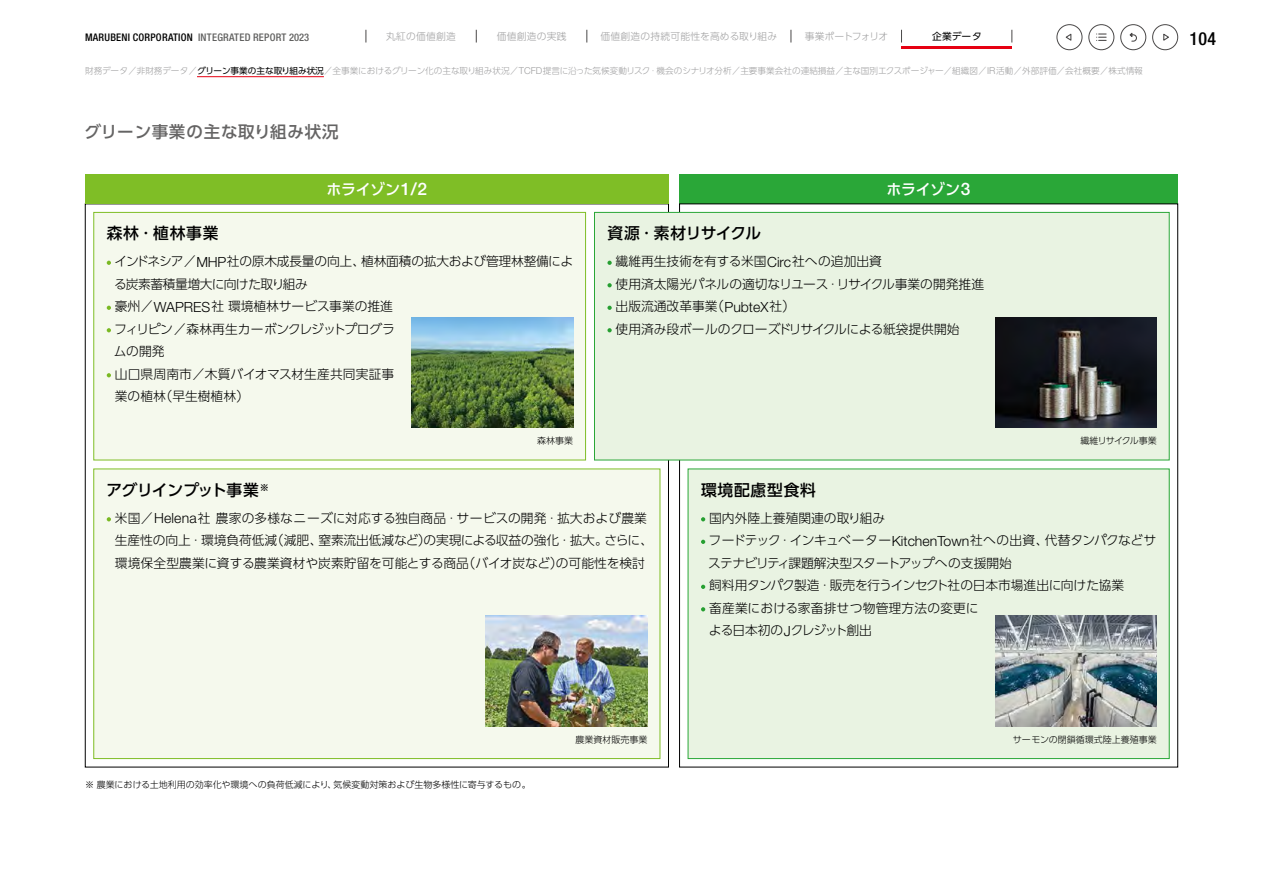
<style>
.page{position:relative;width:1263px;height:893px;background:#fff}
.page>*{position:absolute;margin:0;border:0;box-sizing:border-box;transform-origin:0 0}
.t1{font:500 condensed 18px "Helvetica Neue LT Std";color:#000}
.t2{font:500 16.5px "PUD Shin Go Pr 6 N";letter-spacing:.045em;color:#656464}
.t3{font:500 15.75px "PUD Shin Go Pr 6 N";letter-spacing:-.02em;color:#000}
.t4{font:500 15.75px "PUD Shin Go Pr 6 N";letter-spacing:-.045em;color:#000}
.t5{font:500 15.75px "PUD Shin Go Pr 6 N";letter-spacing:.03em;color:#000}
.t6{font:500 15.75px "PUD Shin Go Pr 6 N";letter-spacing:.05em;color:#000}
.t7{font:500 15px "PUD Shin Go Pr 6 N";letter-spacing:-.02em;color:#fff}
.t8{font:300 12.75px/22.5px "PUD Shin Go Pr 6 N";letter-spacing:-.01em;color:#000}
.t9{font:500 condensed 10.5px "Helvetica Neue LT Std";letter-spacing:.025em;color:#60605f}
.t10{font:300 9.75px "PUD Shin Go Pr 6 N";letter-spacing:.025em;color:#9f9fa0}
.t11{font:300 9.75px "PUD Shin Go Pr 6 N";letter-spacing:-.09em;color:#9f9fa0}
.t12{font:9.75px "PUD Shin Go Pr 6 N";letter-spacing:.015em;color:#000}
.t13{font:300 9px "PUD Shin Go Pr 6 N";color:#000}
.t14{font:300 9px "PUD Shin Go Pr 6 N";letter-spacing:-.09em;color:#000}
.t15{font:300 8.7px "PUD Shin Go Pr 6 N";color:#9f9fa0}
.s1{color:#000}
.s2{font-weight:400;color:#000}
.s3{font-family:"Helvetica Neue LT Std";font-size:9.45px}
.s4{font-family:"Helvetica Neue LT Std";font-size:17.25px}
.s5{font-family:"Helvetica Neue LT Std";font-size:14.1px}
</style>
<div class="page">
<div style="left:94px;top:212px;width:491px;height:248px;background:#f5f9ed"></div>
<svg style="left:107px;top:261px;width:4px;height:4px"></svg>
<svg style="left:107px;top:306px;width:4px;height:4px"></svg>
<svg style="left:107px;top:328px;width:4px;height:4px"></svg>
<svg style="left:107px;top:373px;width:4px;height:4px"></svg>
<div style="left:94px;top:212px;width:492px;height:248px;border:1px solid #7fbe26"></div>
<div style="left:594px;top:212px;width:575px;height:248px;background:#e9f3e2"></div>
<svg style="left:607px;top:261px;width:5px;height:4px"></svg>
<svg style="left:607px;top:283px;width:5px;height:4px"></svg>
<svg style="left:607px;top:306px;width:5px;height:4px"></svg>
<svg style="left:607px;top:328px;width:5px;height:4px"></svg>
<div style="left:594px;top:212px;width:575px;height:248px;border:1px solid #2aa738"></div>
<div style="left:85px;top:174px;width:584px;height:30px;background:#7fbe26"></div>
<img style="left:411px;top:317px;width:162px;height:111px">
<div style="left:94px;top:469px;width:566px;height:290px;background:#f5f9ed"></div>
<svg style="left:107px;top:517px;width:4px;height:4px"></svg>
<div style="left:94px;top:469px;width:566px;height:290px;border:1px solid #7fbe26"></div>
<img style="left:486px;top:616px;width:161px;height:110px">
<img style="left:995px;top:317px;width:162px;height:111px">
<div style="left:688px;top:469px;width:481px;height:290px;background:#e9f3e2"></div>
<svg style="left:701px;top:517px;width:4px;height:4px"></svg>
<svg style="left:701px;top:540px;width:4px;height:4px"></svg>
<svg style="left:701px;top:585px;width:4px;height:4px"></svg>
<svg style="left:701px;top:607px;width:4px;height:4px"></svg>
<div style="left:688px;top:469px;width:481px;height:290px;border:1px solid #2aa738"></div>
<img style="left:995px;top:616px;width:162px;height:110px">
<hr style="left:901px;top:47px;width:111px;height:2px;background:#e60012">
<svg style="left:366px;top:30px;width:1px;height:13px"></svg>
<svg style="left:1012px;top:30px;width:1px;height:13px"></svg>
<svg style="left:476px;top:30px;width:1px;height:13px"></svg>
<svg style="left:587px;top:30px;width:1px;height:13px"></svg>
<svg style="left:791px;top:30px;width:1px;height:13px"></svg>
<svg style="left:901px;top:30px;width:1px;height:13px"></svg>
<div style="left:1057px;top:24px;width:25px;height:26px;border:1px solid #4a4848;border-radius:50%"></div>
<svg style="left:1065px;top:33px;width:7px;height:8px"></svg>
<div style="left:1152px;top:24px;width:26px;height:26px;border:1px solid #4a4848;border-radius:50%"></div>
<svg style="left:1163px;top:33px;width:6px;height:8px"></svg>
<div style="left:1120px;top:24px;width:26px;height:26px;border:1px solid #4a4848;border-radius:50%"></div>
<svg style="left:1129px;top:32px;width:8px;height:10px"></svg>
<div style="left:1089px;top:24px;width:25px;height:26px;border:1px solid #4a4848;border-radius:50%"></div>
<svg style="left:1097px;top:33px;width:9px;height:8px"></svg>
<hr style="left:197px;top:76px;width:127px;height:1px;background:#e60012">
<div style="left:679px;top:174px;width:499px;height:30px;background:#2aa738"></div>
<p class="t9" style="left:85px;top:31px;width:226px"><span class="s1">MARUBENI CORPORATION</span> INTEGRATED REPORT 2023</p>
<p class="t10" style="left:386px;top:29px;width:71px">丸紅の価値創造</p>
<p class="t10" style="left:497px;top:29px;width:71px">価値創造の実践</p>
<p class="t10" style="left:601px;top:29px;width:178px">価値創造の持続可能性を高める取り組み</p>
<p class="t11" style="left:805px;top:29px;width:85px">事業ポートフォリオ</p>
<p class="t12" style="left:932px;top:31px;width:51px">企業データ</p>
<h1 class="t1" style="left:1189px;top:28px;width:28px">104</h1>
<p class="t15" style="left:85px;top:63px;width:1059px">財務データ／非財務データ／<span class="s2">グリーン事業の主な取り組み状況</span>／全事業におけるグリーン化の主な取り組み状況／<span class="s3">TCFD</span>提言に沿った気候変動リスク・機会のシナリオ分析／主要事業会社の連結損益／主な国別エクスポージャー／組織図／<span class="s3">IR</span>活動／外部評価／会社概要／株式情報</p>
<p class="t2" style="left:85px;top:122px;width:255px">グリーン事業の主な取り組み状況</p>
<p class="t7" style="left:326px;top:181px;width:102px">ホライゾン<span class="s4">1/2</span></p>
<p class="t7" style="left:886px;top:181px;width:86px">ホライゾン<span class="s4">3</span></p>
<p class="t5" style="left:107px;top:225px;width:113px">森林・植林事業</p>
<p class="t8" style="left:114px;top:251px;width:461px">インドネシア／<span class="s5">MHP</span>社の原木成長量の向上、植林面積の拡大および管理林整備による炭素蓄積量増大に向けた取り組み<br>豪州／<span class="s5">WAPRES</span>社環境植林サービス事業の推進<br>フィリピン／森林再生カーボンクレジットプログラ<br>ムの開発<br>山口県周南市／木質バイオマス材生産共同実証事<br>業の植林（早生樹植林）</p>
<p class="t4" style="left:607px;top:225px;width:155px">資源・素材リサイクル</p>
<p class="t8" style="left:616px;top:251px;width:370px">繊維再生技術を有する米国<span class="s5">Circ</span>社への追加出資<br>使用済太陽光パネルの適切なリユース・リサイクル事業の開発推進出版流通改革事業（<span class="s5">PubteX</span>社）<br>使用済み段ボールのクローズドリサイクルによる紙袋提供開始</p>
<p class="t13" style="left:537px;top:434px;width:37px">森林事業</p>
<p class="t14" style="left:1080px;top:434px;width:78px">繊維リサイクル事業</p>
<p class="t3" style="left:106px;top:481px;width:164px">アグリインプット事業<sup>※</sup></p>
<p class="t8" style="left:115px;top:507px;width:540px">米国／<span class="s5">Helena</span>社農家の多様なニーズに対応する独自商品・サービスの開発・拡大および農業生産性の向上・環境負荷低減（減肥、窒素流出低減など）の実現による収益の強化・拡大。さらに、環境保全型農業に資する農業資材や炭素貯留を可能とする商品（バイオ炭など）の可能性を検討</p>
<p class="t13" style="left:85px;top:778px;width:447px">※ 農業における土地利用の効率化や環境への負荷低減により、気候変動対策および生物多様性に寄与するもの。</p>
<p class="t13" style="left:575px;top:732px;width:73px">農業資材販売事業</p>
<p class="t6" style="left:701px;top:481px;width:116px">環境配慮型食料</p>
<p class="t8" style="left:708px;top:507px;width:449px">国内外陸上養殖関連の取り組み<br>フードテック・インキュベーター<span class="s5">KitchenTown</span>社への出資、代替タンパクなどサステナビリティ課題解決型スタートアップへの支援開始<br>飼料用タンパク製造・販売を行うインセクト社の日本市場進出に向けた協業<br>畜産業における家畜排せつ物管理方法の変更に<br>よる日本初の<span class="s5">J</span>クレジット創出</p>
<p class="t13" style="left:1013px;top:732px;width:145px">サーモンの閉鎖循環式陸上養殖事業</p>
</div>
